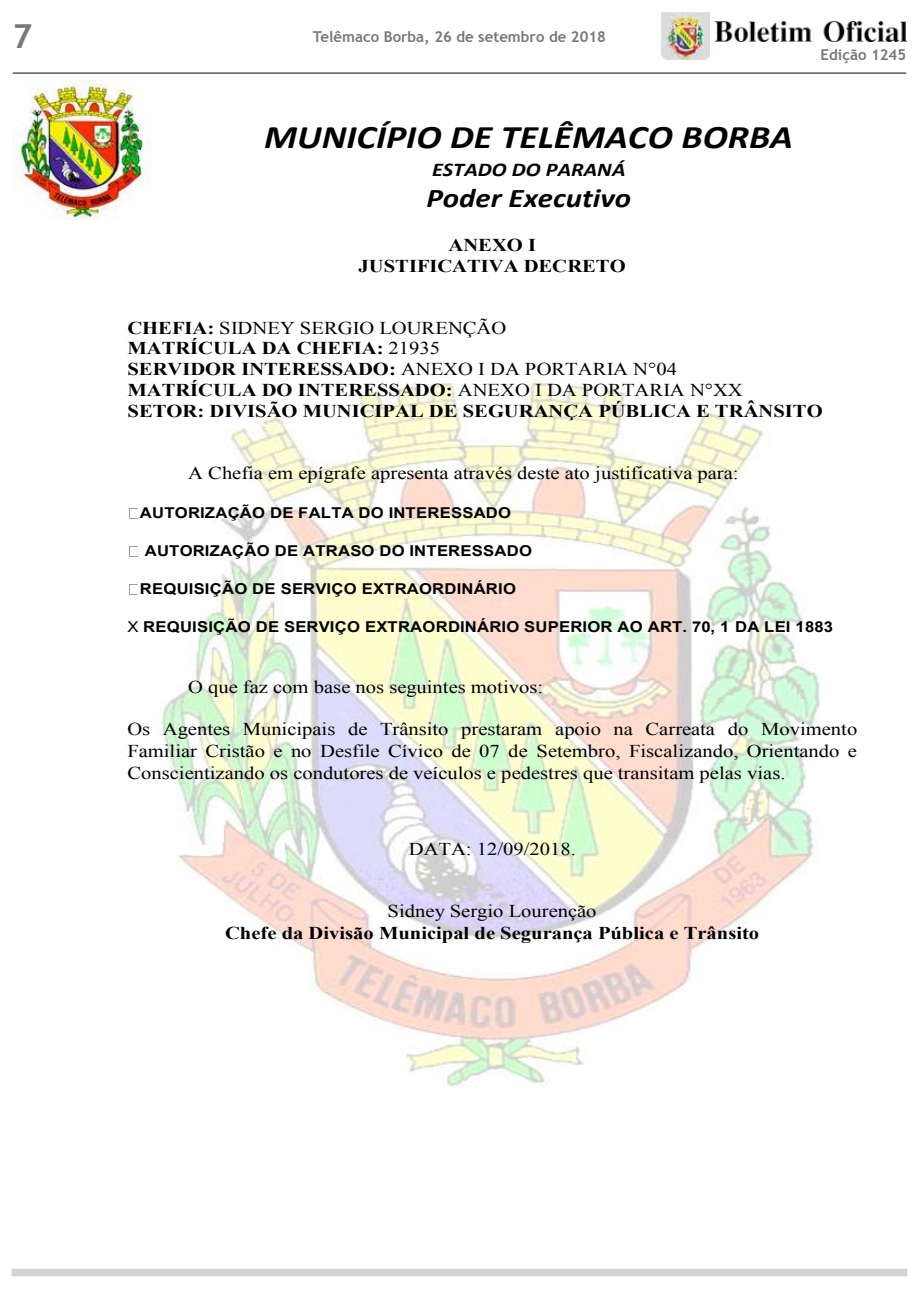
<style>
.page{position:relative;width:919px;height:1289px;background:#fff}
.page>*{position:absolute;margin:0;border:0;box-sizing:border-box;transform-origin:0 0}
.t1{font:italic 700 33px "Calibri";color:#000;scale:1.14 1}
.t2{font:700 33px "Trebuchet MS";color:#77787b}
.t3{font:italic 700 27px "Calibri";color:#000;scale:1.14 1}
.t4{font:italic 700 19.5px "Calibri";color:#000;scale:1.14 1}
.t5{font:18px/22.4px "Times New Roman";color:#000;text-align:justify;scale:1.14 1}
.t6{font:700 18px/20.9px "Times New Roman";color:#000;text-align:center;scale:1.14 1}
.t7{font:700 15px "Arial";letter-spacing:.01em;color:#000;scale:1.11 1}
.t8{font:700 15px "Trebuchet MS";color:#77787b}
.s1{font-weight:400}
</style>
<div class="page">
<img style="left:662px;top:13px;width:47px;height:47px">
<img style="left:714px;top:21px;width:192px;height:21px">
<hr style="left:13px;top:73px;width:893px;height:1px;background:#000">
<div style="left:12px;top:1268px;width:895px;height:8px;background:#d1d3d4"></div>
<img style="left:13px;top:81px;width:136px;height:139px">
<img style="left:161px;top:379px;width:659px;height:708px">
<img style="left:129px;top:508px;width:9px;height:11px">
<img style="left:129px;top:546px;width:9px;height:11px">
<img style="left:129px;top:584px;width:9px;height:11px">
<h1 class="t2" style="left:13px;top:16px;width:21px">7</h1>
<p class="t8" style="left:313px;top:27px;width:294px">Telêmaco Borba, 26 de setembro de 2018</p>
<h1 class="t1" style="left:264px;top:116px;width:465px">MUNICÍPIO DE TELÊMACO BORBA</h1>
<p class="t4" style="left:432px;top:157px;width:171px">ESTADO DO PARANÁ</p>
<h2 class="t3" style="left:426px;top:181px;width:181px">Poder Executivo</h2>
<p class="t6" style="left:358px;top:234px;width:236px">ANEXO I<br>JUSTIFICATIVA DECRETO</p>
<p class="t8" style="left:820px;top:45px;width:87px">Edição 1245</p>
<p class="t6" style="left:127px;top:317px;width:611px;text-align:left">CHEFIA: <span class="s1">SIDNEY SERGIO LOURENÇÃO<br></span>MATRÍCULA DA CHEFIA: <span class="s1">21935<br></span>SERVIDOR INTERESSADO: <span class="s1">ANEXO I DA PORTARIA N°04<br></span>MATRÍCULA DO INTERESSADO: <span class="s1">ANEXO I DA PORTARIA N°XX </span>SETOR: DIVISÃO MUNICIPAL DE SEGURANÇA PÚBLICA E TRÂNSITO</p>
<p class="t5" style="left:188px;top:461px;width:484px">A Chefia em epígrafe apresenta através deste ato justificativa para:</p>
<p class="t7" style="left:140px;top:502px;width:336px">AUTORIZAÇÃO DE FALTA DO INTERESSADO</p>
<p class="t7" style="left:145px;top:540px;width:350px">AUTORIZAÇÃO DE ATRASO DO INTERESSADO</p>
<p class="t7" style="left:140px;top:578px;width:340px">REQUISIÇÃO DE SERVIÇO EXTRAORDINÁRIO</p>
<p class="t7" style="left:127px;top:616px;width:637px"><span class="s1">X</span> REQUISIÇÃO DE SERVIÇO EXTRAORDINÁRIO SUPERIOR AO ART. 70, 1 DA LEI 1883</p>
<p class="t5" style="left:188px;top:675px;width:313px">O que faz com base nos seguintes motivos:</p>
<p class="t5" style="left:127px;top:717px;width:641px">Os Agentes Municipais de Trânsito prestaram apoio na Carreata do Movimento Familiar Cristão e no Desfile Cívico de 07 de Setembro, Fiscalizando, Orientando e Conscientizando os condutores de veículos e pedestres que transitam pelas vias.</p>
<p class="t5" style="left:409px;top:837px;width:148px">DATA: 12/09/2018.</p>
<p class="t5" style="left:387px;top:899px;width:185px">Sidney Sergio Lourenção</p>
<p class="t6" style="left:225px;top:921px;width:470px">Chefe da Divisão Municipal de Segurança Pública e Trânsito</p>
</div>
